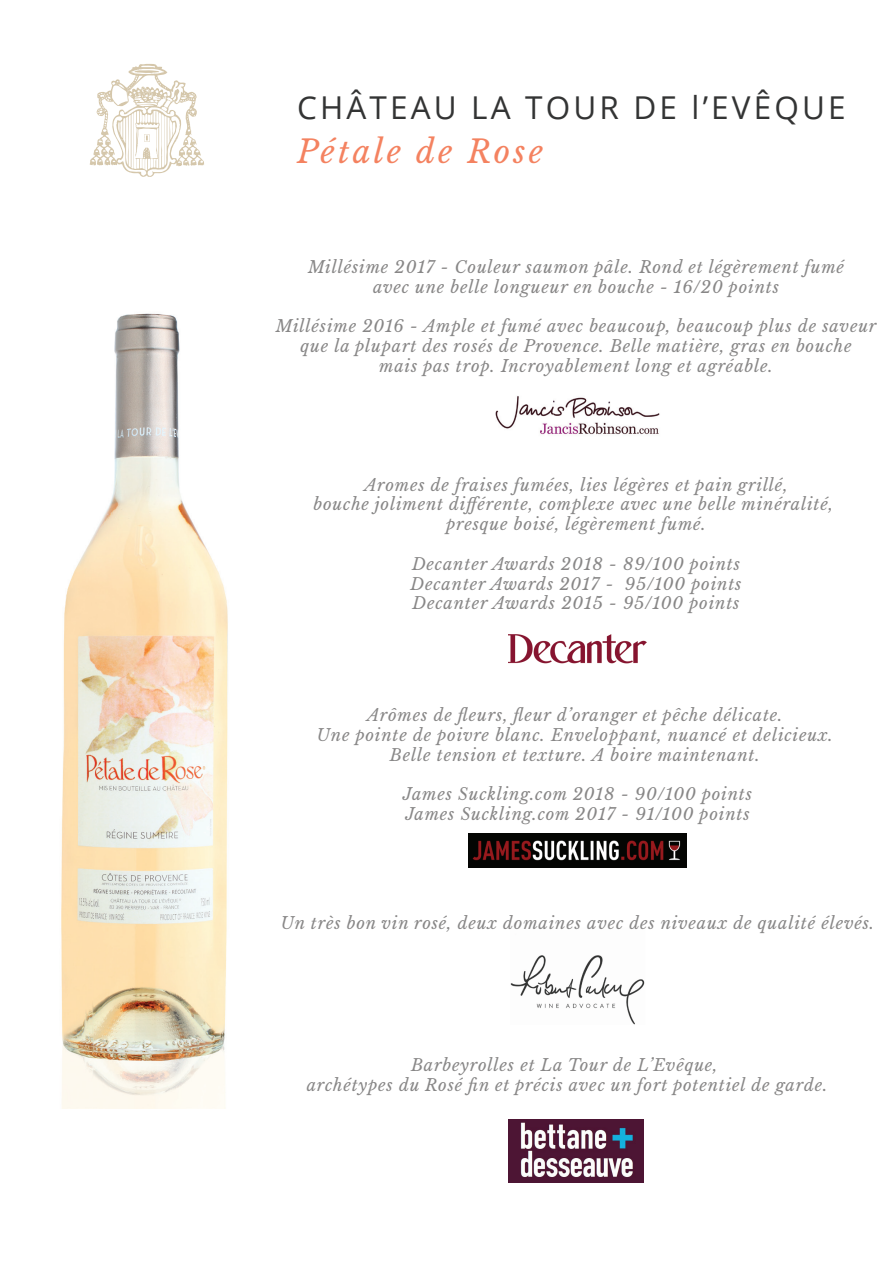
<style>
.page{position:relative;width:893px;height:1263px;background:#fff}
.page>*{position:absolute;margin:0;border:0;box-sizing:border-box;transform-origin:0 0}
.t1{font:31.5px "Open Sans";letter-spacing:.1em;color:#333434}
.t2{font:italic 31.5px "Libre Baskerville";letter-spacing:.1em;color:#f48260}
.t3{font:italic 16.5px/19.8px "Libre Baskerville";letter-spacing:.05em;color:#888787;text-align:center}
</style>
<div class="page">
<img style="left:510px;top:955px;width:135px;height:70px">
<img style="left:61px;top:313px;width:167px;height:795px">
<svg style="left:90px;top:64px;width:114px;height:113px"></svg>
<img style="left:495px;top:396px;width:165px;height:39px">
<img style="left:508px;top:1119px;width:136px;height:64px">
<img style="left:508px;top:634px;width:139px;height:30px">
<img style="left:469px;top:834px;width:218px;height:33px">
<h1 class="t1" style="left:297px;top:86px;width:550px">CHÂTEAU LA TOUR DE l’EVÊQUE</h1>
<h1 class="t2" style="left:297px;top:132px;width:247px">Pétale de Rose</h1>
<p class="t3" style="left:308px;top:257px;width:537px">Millésime 2017 - Couleur saumon pâle. Rond et légèrement fumé avec une belle longueur en bouche - 16/20 points</p>
<p class="t3" style="left:276px;top:317px;width:602px">Millésime 2016 - Ample et fumé avec beaucoup, beaucoup plus de saveur que la plupart des rosés de Provence. Belle matière, gras en bouche<br>mais pas trop. Incroyablement long et agréable.</p>
<p class="t3" style="left:314px;top:475px;width:521px">Aromes de fraises fumées, lies légères et pain grillé,<br>bouche joliment différente, complexe avec une belle minéralité, presque boisé, légèrement fumé.</p>
<p class="t3" style="left:411px;top:554px;width:332px;text-align:justify">Decanter Awards 2018 - 89/100 points Decanter Awards 2017 - 95/100 points Decanter Awards 2015 - 95/100 points</p>
<p class="t3" style="left:317px;top:705px;width:517px">Arômes de fleurs, fleur d’oranger et pêche délicate.<br>Une pointe de poivre blanc. Enveloppant, nuancé et delicieux.<br>Belle tension et texture. A boire maintenant.</p>
<p class="t3" style="left:403px;top:784px;width:351px;text-align:left">James Suckling.com 2018 - 90/100 points<br>James Suckling.com 2017 - 91/100 points</p>
<p class="t3" style="left:281px;top:913px;width:595px">Un très bon vin rosé, deux domaines avec des niveaux de qualité élevés.</p>
<p class="t3" style="left:307px;top:1055px;width:522px">Barbeyrolles et La Tour de L’Evêque,<br>archétypes du Rosé fin et précis avec un fort potentiel de garde.</p>
</div>
